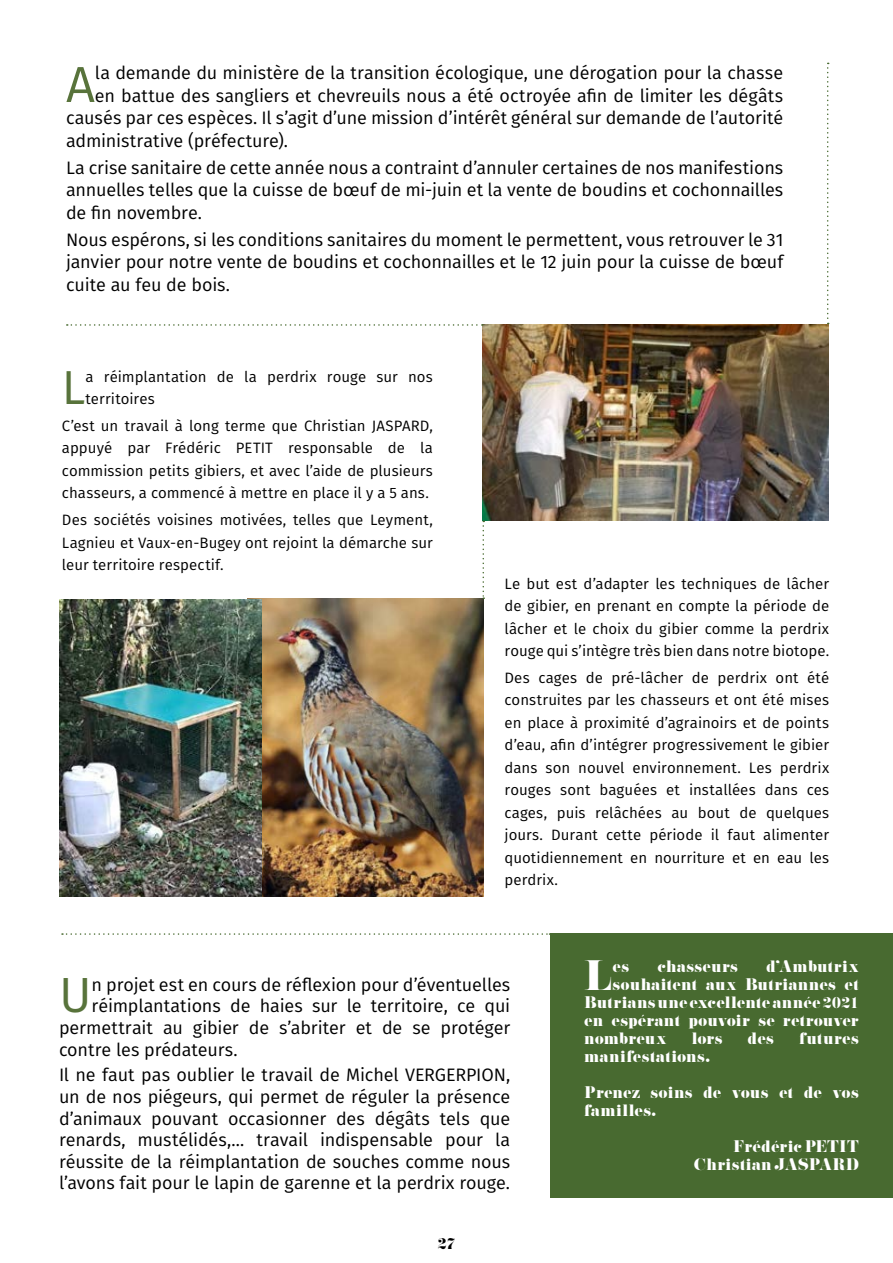
<style>
.page{position:relative;width:893px;height:1263px;background:#fff}
.page>*{position:absolute;margin:0;border:0;box-sizing:border-box;transform-origin:0 0}
.t1{font:50.7px "Fira Sans";color:#58733b}
.t2{font:49.35px "Fira Sans";color:#58733b}
.t3{font:47.7px "Fira Sans";color:#58733b}
.t4{font:37.95px "Pistilli";color:#fff}
.t5{font:18px/21.6px "Fira Sans";letter-spacing:-.005em;color:#000;text-align:justify}
.t6{font:15px/22.5px "Fira Sans";letter-spacing:.005em;color:#000;text-align:justify}
.t7{font:15px/18px "Pistilli";color:#fff}
.t8{font:15px "Pistilli";color:#000}
</style>
<div class="page">
<img style="left:248px;top:599px;width:235px;height:298px">
<img style="left:59px;top:600px;width:203px;height:297px">
<img style="left:482px;top:324px;width:346px;height:197px">
<div style="left:550px;top:933px;width:343px;height:264px;background:#486a30"></div>
<svg style="left:67px;top:324px;width:416px;height:2px"></svg>
<svg style="left:62px;top:933px;width:488px;height:2px"></svg>
<svg style="left:482px;top:521px;width:2px;height:78px"></svg>
<svg style="left:827px;top:63px;width:2px;height:261px"></svg>
<h1 class="t1" style="left:66px;top:47px;width:30px">A</h1>
<p class="t5" style="left:95px;top:62px;width:690px">la demande du ministère de la transition écologique, une dérogation pour la chasse</p>
<p class="t5" style="left:95px;top:84px;width:690px">en battue des sangliers et chevreuils nous a été octroyée afin de limiter les dégâts</p>
<p class="t5" style="left:66px;top:107px;width:719px">causés par ces espèces. Il s’agit d’une mission d’intérêt général sur demande de l’autorité</p>
<p class="t5" style="left:66px;top:129px;width:224px">administrative (préfecture).</p>
<p class="t5" style="left:66px;top:156px;width:719px;line-height:22.5px">La crise sanitaire de cette année nous a contraint d’annuler certaines de nos manifestions annuelles telles que la cuisse de bœuf de mi-juin et la vente de boudins et cochonnailles de fin novembre.</p>
<p class="t5" style="left:66px;top:228px;width:719px;line-height:22.5px">Nous espérons, si les conditions sanitaires du moment le permettent, vous retrouver le 31 janvier pour notre vente de boudins et cochonnailles et le 12 juin pour la cuisse de bœuf cuite au feu de bois.</p>
<h3 class="t3" style="left:62px;top:352px;width:25px">L</h3>
<p class="t6" style="left:85px;top:365px;width:349px">a réimplantation de la perdrix rouge sur nos territoires</p>
<p class="t6" style="left:62px;top:414px;width:372px">C’est un travail à long terme que Christian JASPARD, appuyé par Frédéric PETIT responsable de la commission petits gibiers, et avec l’aide de plusieurs chasseurs, a commencé à mettre en place il y a 5 ans.</p>
<p class="t6" style="left:62px;top:508px;width:372px">Des sociétés voisines motivées, telles que Leyment, Lagnieu et Vaux-en-Bugey ont rejoint la démarche sur leur territoire respectif.</p>
<p class="t6" style="left:504px;top:572px;width:326px">Le but est d’adapter les techniques de lâcher de gibier, en prenant en compte la période de lâcher et le choix du gibier comme la perdrix rouge qui s’intègre très bien dans notre biotope.</p>
<p class="t6" style="left:504px;top:666px;width:326px">Des cages de pré-lâcher de perdrix ont été construites par les chasseurs et ont été mises en place à proximité d’agrainoirs et de points d’eau, afin d’intégrer progressivement le gibier dans son nouvel environnement. Les perdrix rouges sont baguées et installées dans ces cages, puis relâchées au bout de quelques jours. Durant cette période il faut alimenter quotidiennement en nourriture et en eau les perdrix.</p>
<h2 class="t2" style="left:59px;top:958px;width:34px">U</h2>
<p class="t5" style="left:92px;top:973px;width:420px">n projet est en cours de réflexion pour d’éventuelles</p>
<p class="t5" style="left:92px;top:995px;width:420px">réimplantations de haies sur le territoire, ce qui</p>
<p class="t5" style="left:59px;top:1016px;width:453px">permettrait au gibier de s’abriter et de se protéger</p>
<p class="t5" style="left:59px;top:1038px;width:180px">contre les prédateurs.</p>
<p class="t5" style="left:59px;top:1064px;width:453px">Il ne faut pas oublier le travail de Michel VERGERPION, un de nos piégeurs, qui permet de réguler la présence d’animaux pouvant occasionner des dégâts tels que renards, mustélidés,… travail indispensable pour la réussite de la réimplantation de souches comme nous l’avons fait pour le lapin de garenne et la perdrix rouge.</p>
<p class="t8" style="left:437px;top:1234px;width:20px">27</p>
<h3 class="t4" style="left:584px;top:951px;width:30px">L</h3>
<p class="t7" style="left:613px;top:957px;width:18px">es</p>
<p class="t7" style="left:657px;top:957px;width:82px">chasseurs</p>
<p class="t7" style="left:766px;top:957px;width:94px">d’Ambutrix</p>
<p class="t7" style="left:613px;top:975px;width:248px">souhaitent aux Butriannes et</p>
<p class="t7" style="left:584px;top:993px;width:276px">Butrians une excellente année 2021</p>
<p class="t7" style="left:584px;top:1011px;width:276px">en espérant pouvoir se retrouver</p>
<p class="t7" style="left:584px;top:1029px;width:84px">nombreux</p>
<p class="t7" style="left:692px;top:1029px;width:32px">lors</p>
<p class="t7" style="left:748px;top:1029px;width:28px">des</p>
<p class="t7" style="left:799px;top:1029px;width:61px">futures</p>
<p class="t7" style="left:584px;top:1047px;width:127px">manifestations.</p>
<p class="t7" style="left:584px;top:1083px;width:276px">Prenez soins de vous et de vos familles.</p>
<p class="t7" style="left:694px;top:1137px;width:167px;text-align:right">Frédéric PETIT<br>Christian JASPARD</p>
</div>
